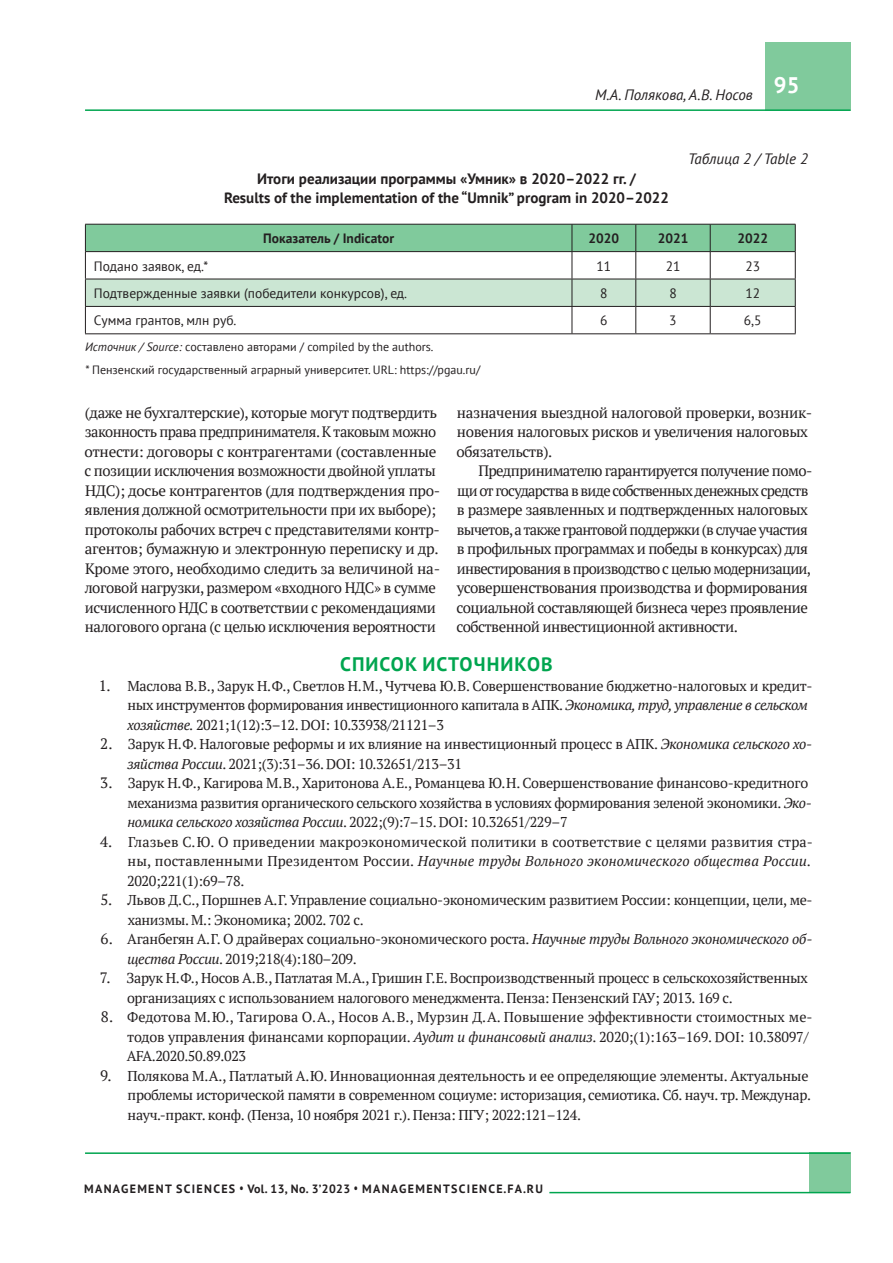
<style>
.page{position:relative;width:893px;height:1263px;background:#fff}
.page>*{position:absolute;margin:0;border:0;box-sizing:border-box;transform-origin:0 0}
.t1{font:700 22.5px "PT Sans";color:#fff}
.t2{font:700 19.5px "PT Sans";color:#00a54f}
.t3{font:15px/19.5px "PT Serif";letter-spacing:-.035em;color:#231f20}
.t4{font:700 15px/19.5px "PT Sans";color:#231f20;text-align:center}
.t5{font:italic 15px "PT Sans";color:#231f20}
.t6{font:14.25px/19.5px "PT Serif";letter-spacing:-.025em;color:#231f20}
.t7{font:14.25px/19.5px "PT Serif";letter-spacing:.01em;color:#231f20}
.t8{font:13.5px "PT Sans";color:#231f20}
.t9{font:700 13.5px "PT Sans";color:#231f20}
.t10{font:12px/23px "PT Sans";color:#231f20}
.t11{font:700 12px "PT Sans";letter-spacing:.11em;color:#231f20;scale:.77 1}
.t12{font:700 12px "PT Sans";letter-spacing:.11em;color:#231f20}
.s1{font-style:italic}
.s2{font-size:15px}
</style>
<div class="page">
<div style="left:765px;top:43px;width:85px;height:68px;background:#80ca9c"></div>
<hr style="left:85px;top:109px;width:765px;height:2px;background:#00a54f">
<div style="left:809px;top:1152px;width:41px;height:41px;background:#80ca9c"></div>
<hr style="left:85px;top:1152px;width:765px;height:2px;background:#00a54f">
<hr style="left:549px;top:1192px;width:301px;height:1px;background:#00a54f">
<hr style="left:85px;top:333px;width:487px;height:1px;background:#231f20">
<hr style="left:572px;top:333px;width:64px;height:1px;background:#231f20">
<hr style="left:636px;top:333px;width:74px;height:1px;background:#231f20">
<hr style="left:710px;top:333px;width:86px;height:1px;background:#231f20">
<svg style="left:85px;top:224px;width:711px;height:109px"></svg>
<hr style="left:85px;top:251px;width:487px;height:1px;background:#231f20">
<hr style="left:572px;top:251px;width:64px;height:1px;background:#231f20">
<hr style="left:636px;top:251px;width:74px;height:1px;background:#231f20">
<hr style="left:710px;top:251px;width:85px;height:1px;background:#231f20">
<p class="t5" style="left:595px;top:85px;width:159px">М.А. Полякова, А.В. Носов</p>
<h1 class="t1" style="left:774px;top:70px;width:27px">95</h1>
<p class="t5" style="left:688px;top:149px;width:121px">Таблица 2 / Table 2</p>
<p class="t4" style="left:224px;top:168px;width:446px">Итоги реализации программы «Умник» в 2020–2022 гг. /<br>Results of the implementation of the “Umnik” program in 2020–2022</p>
<p class="t9" style="left:263px;top:229px;width:132px">Показатель / Indicator</p>
<p class="t9" style="left:589px;top:229px;width:32px">2020</p>
<p class="t9" style="left:658px;top:229px;width:32px">2021</p>
<p class="t9" style="left:737px;top:229px;width:32px">2022</p>
<p class="t8" style="left:94px;top:257px;width:116px">Подано заявок, ед.*</p>
<p class="t8" style="left:596px;top:257px;width:16px">11</p>
<p class="t8" style="left:666px;top:257px;width:16px">21</p>
<p class="t8" style="left:745px;top:257px;width:16px">23</p>
<p class="t8" style="left:94px;top:284px;width:315px">Подтвержденные заявки (победители конкурсов), ед.</p>
<p class="t8" style="left:600px;top:284px;width:9px">8</p>
<p class="t8" style="left:669px;top:284px;width:9px">8</p>
<p class="t8" style="left:745px;top:284px;width:16px">12</p>
<p class="t8" style="left:94px;top:312px;width:144px">Сумма грантов, млн руб.</p>
<p class="t8" style="left:600px;top:312px;width:9px">6</p>
<p class="t8" style="left:669px;top:312px;width:9px">3</p>
<p class="t8" style="left:744px;top:312px;width:19px">6,5</p>
<p class="t10" style="left:85px;top:335px;width:397px"><span class="s1">Источник / Source:</span> составлено авторами / compiled by the authors.<br><span class="s1">*</span> Пензенский государственный аграрный университет. URL: https://pgau.ru/</p>
<p class="t3" style="left:85px;top:402px;width:357px">(даже не бухгалтерские), которые могут подтвердить законность права предпринимателя. К таковым можно отнести: договоры с контрагентами (составленные с позиции исключения возможности двойной уплаты НДС); досье контрагентов (для подтверждения про&shy;явления должной осмотрительности при их выборе); протоколы рабочих встреч с представителями контр&shy;агентов; бумажную и электронную переписку и др.<br>Кроме этого, необходимо следить за величиной на&shy;логовой нагрузки, размером «входного НДС» в сумме исчисленного НДС в соответствии с рекомендациями налогового органа (с целью исключения вероятности</p>
<p class="t3" style="left:457px;top:402px;width:357px">назначения выездной налоговой проверки, возник&shy;новения налоговых рисков и увеличения налоговых обязательств).</p>
<p class="t3" style="left:457px;top:461px;width:357px;text-indent:22px">Предпринимателю гарантируется получение помо&shy;щи от государства в виде собственных денежных средств в размере заявленных и подтвержденных налоговых вычетов, а также грантовой поддержки (в случае участия в профильных программах и победы в конкурсах) для инвестирования в производство с целью модернизации, усовершенствования производства и формирования социальной составляющей бизнеса через проявление собственной инвестиционной активности.</p>
<h2 class="t2" style="left:340px;top:651px;width:26px">Список</h2>
<h2 class="t2" style="left:422px;top:651px;width:14px">источников</h2>
<p class="t6" style="left:128px;top:676px;width:686px;text-indent:-29px"><span class="s2">1.</span> Маслова В.В., Зарук Н.Ф., Светлов Н.М., Чутчева Ю.В. Совершенствование бюджетно-налоговых и кредит&shy;ных инструментов формирования инвестиционного капитала в АПК. <span class="s1">Экономика, труд, управление в сельском хозяйстве.</span> 2021;1(12):3–12. DOI: 10.33938/21121–3</p>
<p class="t6" style="left:128px;top:734px;width:686px;text-indent:-27px"><span class="s2">2.</span> Зарук Н.Ф. Налоговые реформы и их влияние на инвестиционный процесс в АПК. <span class="s1">Экономика сельского хо&shy;зяйства России</span>. 2021;(3):31–36. DOI: 10.32651/213–31</p>
<p class="t6" style="left:127px;top:773px;width:686px;text-indent:-27px"><span class="s2">3.</span> Зарук Н.Ф., Кагирова М.В., Харитонова А.Е., Романцева Ю.Н. Совершенствование финансово-кредитного механизма развития органического сельского хозяйства в условиях формирования зеленой экономики. <span class="s1">Эко&shy;номика сельского хозяйства России</span>. 2022;(9):7–15. DOI: 10.32651/229–7</p>
<p class="t7" style="left:127px;top:832px;width:687px;text-indent:-27px"><span class="s2">4.</span> Глазьев С.Ю. О приведении макроэкономической политики в соответствие с целями развития стра&shy;ны, поставленными Президентом России. <span class="s1">Научные труды Вольного экономического общества России</span>.<br>2020;221(1):69–78.</p>
<p class="t6" style="left:128px;top:890px;width:686px;text-indent:-27px"><span class="s2">5.</span> Львов Д.С., Поршнев А.Г. Управление социально-экономическим развитием России: концепции, цели, ме&shy;ханизмы. М.: Экономика; 2002. 702 с.</p>
<p class="t6" style="left:127px;top:929px;width:686px;text-indent:-27px"><span class="s2">6.</span> Аганбегян А.Г. О драйверах социально-экономического роста. <span class="s1">Научные труды Вольного экономического об&shy;щества России</span>. 2019;218(4):180–209.</p>
<p class="t6" style="left:127px;top:968px;width:682px;text-indent:-27px"><span class="s2">7.</span> Зарук Н.Ф., Носов А.В., Патлатая М.А., Гришин Г.Е. Воспроизводственный процесс в сельскохозяйственных организациях с использованием налогового менеджмента. Пенза: Пензенский ГАУ; 2013. 169 с.</p>
<p class="t6" style="left:127px;top:1007px;width:687px;text-indent:-26px"><span class="s2">8.</span> Федотова М.Ю., Тагирова О.А., Носов А.В., Мурзин Д.А. Повышение эффективности стоимостных ме&shy;тодов управления финансами корпорации. <span class="s1">Аудит и финансовый анализ</span>. 2020;(1):163–169. DOI: 10.38097/<br>AFA.2020.50.89.023</p>
<p class="t6" style="left:128px;top:1066px;width:685px;text-indent:-28px"><span class="s2">9.</span> Полякова М.А., Патлатый А.Ю. Инновационная деятельность и ее определяющие элементы. Актуальные проблемы исторической памяти в современном социуме: историзация, семиотика. Сб. науч. тр. Междунар. науч.-практ. конф. (Пенза, 10 ноября 2021 г.). Пенза: ПГУ; 2022:121–124.</p>
<p class="t12" style="left:84px;top:1181px;width:10px">MANAGEMENT</p>
<p class="t12" style="left:176px;top:1181px;width:9px">SCIENCES</p>
<p class="t11" style="left:240px;top:1181px;width:395px">• Vol. 13, No. 3’2023 • managementscience.fa.ru</p>
</div>
